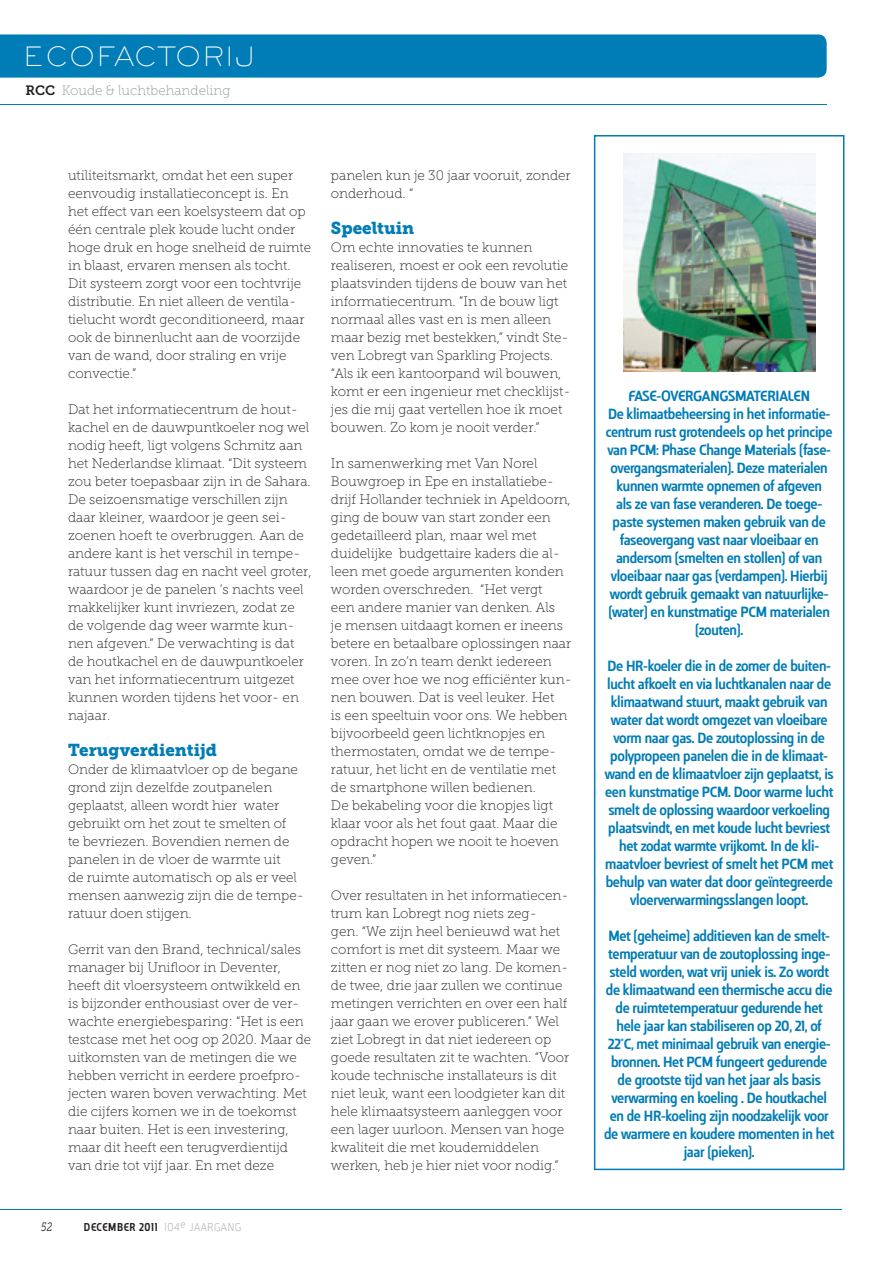
<style>
.page{position:relative;width:893px;height:1263px;background:#fff}
.page>*{position:absolute;margin:0;border:0;box-sizing:border-box;transform-origin:0 0}
.t1{font:28.5px "Burin Sans Std";letter-spacing:.09em;color:#fff}
.t2{font:17.1px "Museo Slab 900";color:#007cb6}
.t3{font:600 16.5px/18px "Casiopea";letter-spacing:-.02em;color:#007cb6;text-align:center}
.t4{font:13.65px/18px "Museo Slab 100";color:#231f20}
.t5{font:13.5px "Museo Slab 100";color:#869b8f}
.t6{font:600 12.75px "Casiopea";letter-spacing:.05em;color:#231f20;scale:.9 1}
.t7{font:italic 12.15px "Museo Slab 300";color:#231f20;scale:.79 1}
.s1{font-family:"Museo Slab 700";color:#231f20}
.s2{font-weight:100;color:#a8a9ad}
</style>
<div class="page">
<div style="left:0;top:34px;width:827px;height:44px;background:#007cb6"></div>
<hr style="left:0;top:105px;width:827px;height:1px;background:#007cb6">
<hr style="left:0;top:1209px;width:842px;height:1px;background:#007cb6">
<svg style="left:594px;top:135px;width:250px;height:1035px"></svg>
<img style="left:623px;top:153px;width:192px;height:219px">
<h1 class="t1" style="left:24px;top:40px;width:231px">ECOFACTORIJ</h1>
<p class="t5" style="left:26px;top:83px;width:206px"><span class="s1">RCC</span> Koude &amp; luchtbehandeling</p>
<p class="t4" style="left:68px;top:166px;width:245px">utiliteitsmarkt, omdat het een super eenvoudig installatieconcept is. En het effect van een koelsysteem dat op één centrale plek koude lucht onder hoge druk en hoge snelheid de ruimte in blaast, ervaren mensen als tocht.<br>Dit systeem zorgt voor een tochtvrije distributie. En niet alleen de ventila&shy;tielucht wordt geconditioneerd, maar ook de binnenlucht aan de voorzijde van de wand, door straling en vrije convectie.”</p>
<p class="t4" style="left:68px;top:400px;width:245px">Dat het informatiecentrum de hout&shy;kachel en de dauwpuntkoeler nog wel nodig heeft, ligt volgens Schmitz aan het Nederlandse klimaat. “Dit systeem zou beter toepasbaar zijn in de Sahara.<br>De seizoensmatige verschillen zijn daar kleiner, waardoor je geen sei&shy;zoenen hoeft te overbruggen. Aan de andere kant is het verschil in tempe&shy;ratuur tussen dag en nacht veel groter, waardoor je de panelen ’s nachts veel makkelijker kunt invriezen, zodat ze de volgende dag weer warmte kun&shy;nen afgeven.” De verwachting is dat de houtkachel en de dauwpuntkoeler van het informatiecentrum uitgezet kunnen worden tijdens het voor- en najaar.</p>
<p class="t2" style="left:68px;top:740px;width:150px">terugverdientijd</p>
<p class="t4" style="left:68px;top:760px;width:237px">Onder de klimaatvloer op de begane grond zijn dezelfde zoutpanelen geplaatst, alleen wordt hier water gebruikt om het zout te smelten of<br>te bevriezen. Bovendien nemen de panelen in de vloer de warmte uit<br>de ruimte automatisch op als er veel mensen aanwezig zijn die de tempe&shy;ratuur doen stijgen.</p>
<p class="t4" style="left:68px;top:940px;width:245px">Gerrit van den Brand, technical/sales manager bij Unifloor in Deventer, heeft dit vloersysteem ontwikkeld en is bijzonder enthousiast over de ver&shy;wachte energiebesparing: “Het is een testcase met het oog op 2020. Maar de uitkomsten van de metingen die we hebben verricht in eerdere proefpro&shy;jecten waren boven verwachting. Met die cijfers komen we in de toekomst naar buiten. Het is een investering, maar dit heeft een terugverdientijd van drie tot vijf jaar. En met deze</p>
<p class="t7" style="left:41px;top:1220px;width:15px">52</p>
<p class="t6" style="left:84px;top:1220px;width:176px">December 2011 <span class="s2">104</span><sup>e</sup> <span class="s2">Jaargang</span></p>
<p class="t4" style="left:331px;top:166px;width:241px">panelen kun je 30 jaar vooruit, zonder onderhoud. “</p>
<p class="t2" style="left:331px;top:218px;width:85px">Speeltuin</p>
<p class="t4" style="left:331px;top:238px;width:241px">Om echte innovaties te kunnen realiseren, moest er ook een revolutie plaatsvinden tijdens de bouw van het informatiecentrum. ”In de bouw ligt normaal alles vast en is men alleen maar bezig met bestekken,” vindt Ste&shy;ven Lobregt van Sparkling Projects. “Als ik een kantoorpand wil bouwen, komt er een ingenieur met checklijst&shy;jes die mij gaat vertellen hoe ik moet bouwen. Zo kom je nooit verder.”</p>
<p class="t4" style="left:331px;top:454px;width:242px">In samenwerking met Van Norel Bouwgroep in Epe en installatiebe&shy;drijf Hollander techniek in Apeldoorn, ging de bouw van start zonder een gedetailleerd plan, maar wel met duidelijke budgettaire kaders die al&shy;leen met goede argumenten konden worden overschreden. “Het vergt<br>een andere manier van denken. Als<br>je mensen uitdaagt komen er ineens betere en betaalbare oplossingen naar voren. In zo’n team denkt iedereen mee over hoe we nog effi ciënter kun&shy;nen bouwen. Dat is veel leuker. Het<br>is een speeltuin voor ons. We hebben bijvoorbeeld geen lichtknopjes en thermostaten, omdat we de tempe&shy;ratuur, het licht en de ventilatie met de smartphone willen bedienen.<br>De bekabeling voor die knopjes ligt klaar voor als het fout gaat. Maar die opdracht hopen we nooit te hoeven geven.”</p>
<p class="t4" style="left:331px;top:886px;width:240px">Over resultaten in het informatiecen&shy;trum kan Lobregt nog niets zeg-<br>gen. “We zijn heel benieuwd wat het comfort is met dit systeem. Maar we zitten er nog niet zo lang. De komen&shy;de twee, drie jaar zullen we continue metingen verrichten en over een half jaar gaan we erover publiceren.” Wel ziet Lobregt in dat niet iedereen op goede resultaten zit te wachten. “Voor koude technische installateurs is dit niet leuk, want een loodgieter kan dit hele klimaatsysteem aanleggen voor een lager uurloon. Mensen van hoge kwaliteit die met koudemiddelen werken, heb je hier niet voor nodig.”</p>
<p class="t3" style="left:606px;top:387px;width:228px">fASe-OVerGANGSmATerIALeN<br>De klimaatbeheersing in het informatie&shy;centrum rust grotendeels op het principe van Pcm: Phase change materials (fase&shy;overgangsmaterialen). Deze materialen kunnen warmte opnemen of afgeven<br>als ze van fase veranderen. De toege&shy;paste systemen maken gebruik van de faseovergang vast naar vloeibaar en andersom (smelten en stollen) of van vloeibaar naar gas (verdampen). Hierbij wordt gebruik gemaakt van natuurlijke-(water) en kunstmatige Pcm materialen (zouten).</p>
<p class="t3" style="left:605px;top:657px;width:231px">De Hr-koeler die in de zomer de buiten&shy;lucht afkoelt en via luchtkanalen naar de klimaatwand stuurt, maakt gebruik van water dat wordt omgezet van vloeibare vorm naar gas. De zoutoplossing in de polypropeen panelen die in de klimaat&shy;wand en de klimaatvloer zijn geplaatst, is een kunstmatige Pcm. Door warme lucht smelt de oplossing waardoor verkoeling plaatsvindt, en met koude lucht bevriest het zodat warmte vrijkomt. In de kli&shy;maatvloer bevriest of smelt het Pcm met behulp van water dat door geïntegreerde vloerverwarmingsslangen loopt.</p>
<p class="t3" style="left:604px;top:927px;width:232px">met (geheime) additieven kan de smelt&shy;temperatuur van de zoutoplossing inge&shy;steld worden, wat vrij uniek is. Zo wordt de klimaatwand een thermische accu die de ruimtetemperatuur gedurende het hele jaar kan stabiliseren op 20, 21, of 22°c, met minimaal gebruik van energie&shy;bronnen. Het Pcm fungeert gedurende de grootste tijd van het jaar als basis verwarming en koeling . De houtkachel en de Hr-koeling zijn noodzakelijk voor de warmere en koudere momenten in het jaar (pieken).</p>
</div>
